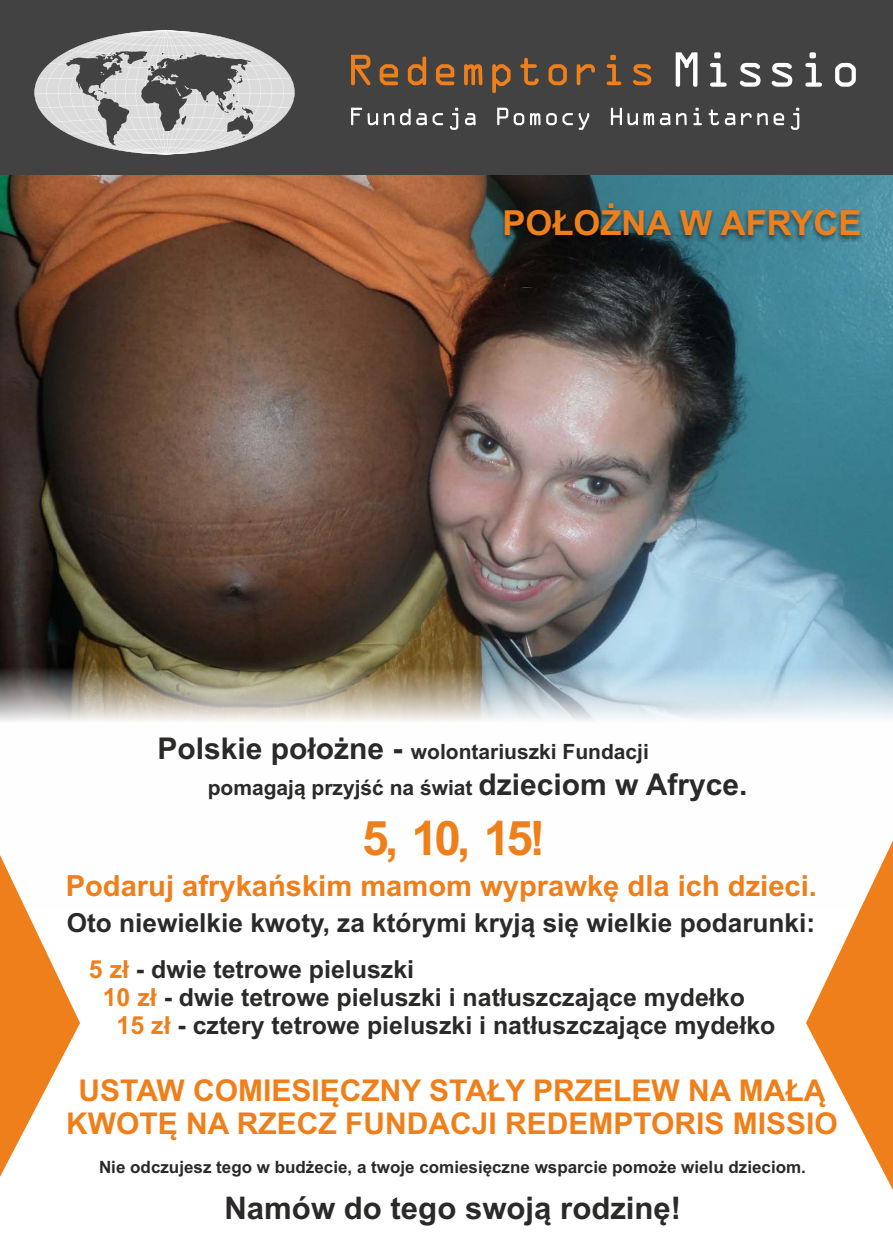
<style>
.page{position:relative;width:893px;height:1259px;background:#fff}
.page>*{position:absolute;margin:0;border:0;box-sizing:border-box;transform-origin:0 0}
.t1{font:700 47.7px "Arial";color:#ef7f1a}
.t2{font:700 34.5px "Arial";color:#ef7f1a}
.t3{font:700 31.2px "Arial";color:#2b2a29}
.t4{font:700 30px/33.6px "Arial";color:#ef7f1a;text-align:center}
.t5{font:700 29.1px "Arial";color:#ef7f1a}
.t6{font:700 26.1px "Arial";color:#2b2a29}
.t7{font:700 24.9px "Arial";color:#2b2a29}
.t8{font:700 21px/36.3px "Arial";color:#2b2a29}
.t9{font:700 17.1px "Arial";color:#2b2a29}
.s1{font-size:30px}
.s2{color:#ef7f1a}
</style>
<div class="page">
<img style="left:0;top:175px;width:893px;height:546px">
<div style="left:0;top:0;width:893px;height:175px;background:#434242"></div>
<svg style="left:351px;top:55px;width:300px;height:38px"></svg>
<svg style="left:676px;top:52px;width:180px;height:35px"></svg>
<svg style="left:351px;top:108px;width:433px;height:22px"></svg>
<svg style="left:791px;top:108px;width:8px;height:22px"></svg>
<svg style="left:34px;top:31px;width:261px;height:123px"></svg>
<img style="left:502px;top:205px;width:360px;height:36px">
<svg style="left:0;top:855px;width:80px;height:322px"></svg>
<svg style="left:806px;top:840px;width:87px;height:350px"></svg>
<h2 class="t2" style="left:503px;top:210px;width:360px">POŁOŻNA W AFRYCE</h2>
<p class="t8" style="left:208px;top:735px;width:541px;text-indent:-50px"><span class="s1">Polskie położne -</span> wolontariuszki Fundacji pomagają przyjść na świat <span class="s1">dzieciom w Afryce.</span></p>
<h1 class="t1" style="left:362px;top:820px;width:184px">5, 10, 15!</h1>
<p class="t5" style="left:66px;top:874px;width:753px">Podaruj afrykańskim mamom wyprawkę dla ich dzieci.</p>
<p class="t6" style="left:67px;top:913px;width:750px">Oto niewielkie kwoty, za którymi kryją się wielkie podarunki:</p>
<p class="t7" style="left:89px;top:960px;width:327px"><span class="s2">5 zł</span> - dwie tetrowe pieluszki</p>
<p class="t7" style="left:103px;top:988px;width:644px"><span class="s2">10 zł</span> - dwie tetrowe pieluszki i natłuszczające mydełko</p>
<p class="t7" style="left:117px;top:1015px;width:660px"><span class="s2">15 zł</span> - cztery tetrowe pieluszki i natłuszczające mydełko</p>
<p class="t4" style="left:66px;top:1076px;width:773px">USTAW COMIESIĘCZNY STAŁY PRZELEW NA MAŁĄ<br>KWOTĘ NA RZECZ FUNDACJI REDEMPTORIS MISSIO</p>
<p class="t9" style="left:99px;top:1160px;width:708px">Nie odczujesz tego w budżecie, a twoje comiesięczne wsparcie pomoże wielu dzieciom.</p>
<p class="t3" style="left:224px;top:1195px;width:458px">Namów do tego swoją rodzinę!</p>
</div>
